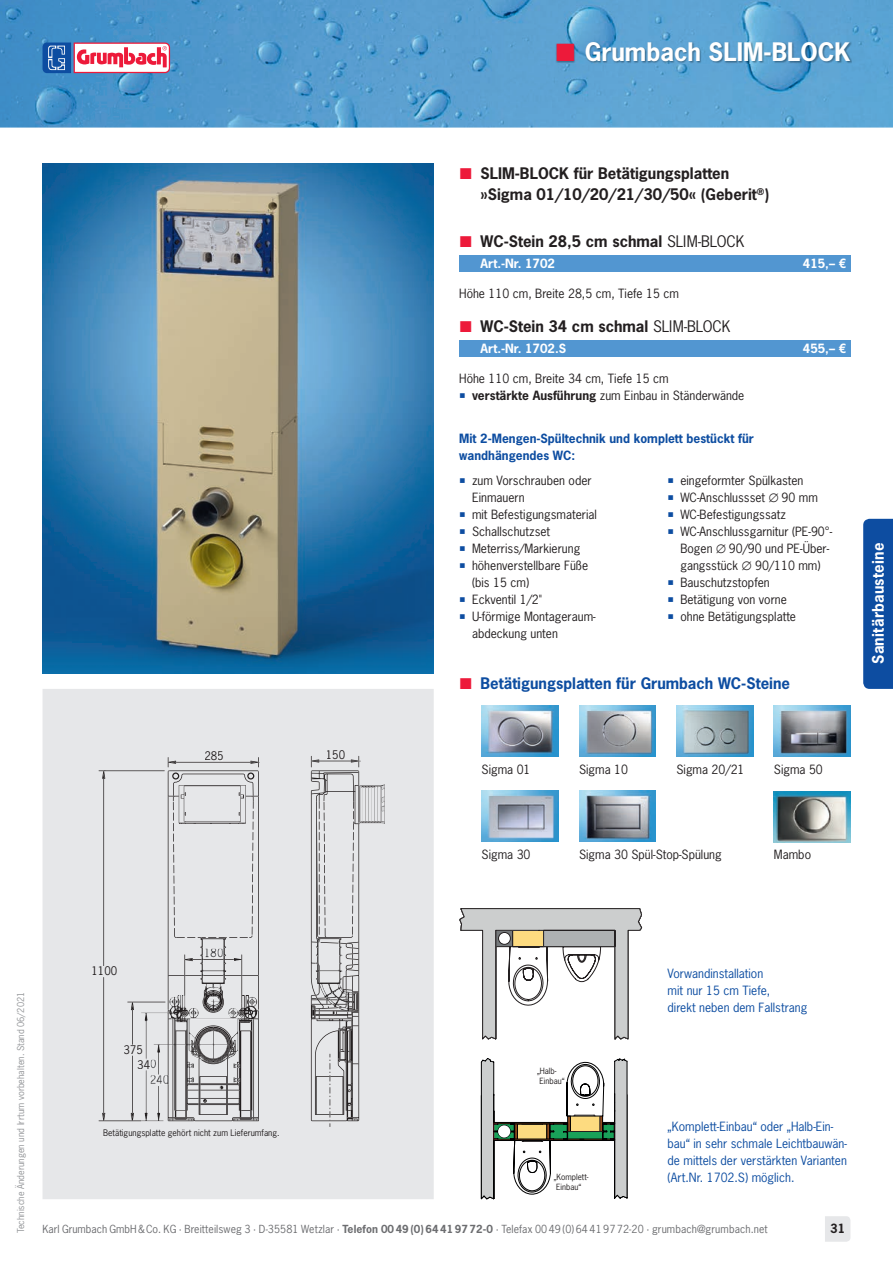
<style>
.page{position:relative;width:893px;height:1263px;background:#fff}
.page>*{position:absolute;margin:0;border:0;box-sizing:border-box;transform-origin:0 0}
.t1{font:700 24px "News Gothic Std";color:#fff}
.t2{font:700 15px/21px "News Gothic Std";color:#231f20}
.t3{font:700 15px "News Gothic Std";color:#0d4da1}
.t4{font:700 15px "News Gothic Std";letter-spacing:.015em;color:#fff}
.t5{font:12px/17px "News Gothic Std";color:#231f20}
.t6{font:12px/17px "News Gothic Std";color:#0d4da1}
.t7{font:700 12px/17px "News Gothic Std";color:#0d4da1}
.t8{font:700 12px "News Gothic Std";color:#fff}
.t9{font:700 12px "News Gothic Std";color:#231f20}
.t10{font:11.25px "News Gothic Std";color:#231f20}
.t11{font:10.5px "News Gothic Std";letter-spacing:.01em;color:#6c6d70}
.t12{font:9px "News Gothic Std";color:#939598}
.t13{font:8.55px "News Gothic Std";color:#231f20}
.t14{font:8.1px/9.6px "News Gothic Std";color:#231f20}
.s1{font-weight:400}
.s2{color:#0d4da1}
.s3{font-weight:700}
</style>
<div class="page">
<img style="left:0;top:0;width:893px;height:128px">
<svg style="left:43px;top:43px;width:127px;height:30px"></svg>
<svg style="left:825px;top:1216px;width:25px;height:26px"></svg>
<img style="left:556px;top:42px;width:296px;height:22px">
<div style="left:459px;top:255px;width:391px;height:17px;background:#5296d1"></div>
<div style="left:459px;top:340px;width:391px;height:17px;background:#5296d1"></div>
<img style="left:43px;top:164px;width:391px;height:510px">
<svg style="left:459px;top:908px;width:183px;height:132px"></svg>
<svg style="left:480px;top:1058px;width:148px;height:141px"></svg>
<div style="left:43px;top:689px;width:391px;height:510px;background:#e6e7e9"></div>
<div style="left:93px;top:966px;width:24px;height:9px;background:#e6e7e9"></div>
<div style="left:205px;top:751px;width:12px;height:9px;background:#e6e7e9"></div>
<div style="left:218px;top:751px;width:5px;height:9px;background:#e6e7e9"></div>
<div style="left:327px;top:750px;width:11px;height:9px;background:#e6e7e9"></div>
<div style="left:339px;top:750px;width:6px;height:9px;background:#e6e7e9"></div>
<div style="left:104px;top:1130px;width:84px;height:8px;background:#e6e7e9"></div>
<div style="left:189px;top:1129px;width:88px;height:9px;background:#e6e7e9"></div>
<svg style="left:99px;top:756px;width:285px;height:371px;background:#d9dadc"></svg>
<img style="left:482px;top:791px;width:76px;height:51px">
<img style="left:774px;top:706px;width:76px;height:51px">
<img style="left:482px;top:706px;width:76px;height:51px">
<img style="left:579px;top:791px;width:77px;height:51px">
<img style="left:579px;top:706px;width:77px;height:51px">
<img style="left:676px;top:706px;width:77px;height:51px">
<img style="left:774px;top:791px;width:76px;height:51px">
<div style="left:863px;top:519px;width:30px;height:170px;background:#0d4da1"></div>
<img style="left:204px;top:986px;width:19px;height:25px">
<img style="left:320px;top:986px;width:28px;height:22px">
<img style="left:200px;top:937px;width:26px;height:49px">
<img style="left:316px;top:938px;width:25px;height:48px">
<img style="left:358px;top:784px;width:27px;height:40px">
<svg style="left:557px;top:44px;width:17px;height:17px"></svg>
<h1 class="t1" style="left:585px;top:36px;width:267px">Grumbach SLIM-BLOCK</h1>
<p class="t10" style="left:204px;top:749px;width:21px">285</p>
<p class="t10" style="left:326px;top:747px;width:21px">150</p>
<p class="t2" style="left:480px;top:162px;width:290px">SLIM-BLOCK für Betätigungsplatten »Sigma 01/10/20/21/30/50« (Geberit<sup>®</sup>)</p>
<p class="t2" style="left:480px;top:230px;width:265px">WC-Stein 28,5 cm schmal <span class="s1">SLIM-BLOCK</span></p>
<p class="t8" style="left:480px;top:256px;width:76px">Art.-Nr. 1702</p>
<p class="t8" style="left:803px;top:256px;width:45px">415,– €</p>
<p class="t5" style="left:459px;top:285px;width:221px">Höhe 110 cm, Breite 28,5 cm, Tiefe 15 cm</p>
<p class="t2" style="left:480px;top:315px;width:252px">WC-Stein 34 cm schmal <span class="s1">SLIM-BLOCK</span></p>
<p class="t8" style="left:480px;top:341px;width:87px">Art.-Nr. 1702.S</p>
<p class="t8" style="left:803px;top:341px;width:45px">455,– €</p>
<p class="t5" style="left:459px;top:370px;width:211px">Höhe 110 cm, Breite 34 cm, Tiefe 15 cm</p>
<p class="t5" style="left:459px;top:387px;width:287px"><span class="s2">○</span> <span class="s3">verstärkte Ausführung</span> zum Einbau in Ständerwände</p>
<p class="t7" style="left:459px;top:430px;width:296px">Mit 2-Mengen-Spültechnik und komplett bestückt für wandhängendes WC:</p>
<p class="t5" style="left:472px;top:472px;width:121px;text-indent:-13px"><span class="s2">○</span> zum Vorschrauben oder<br>Einmauern</p>
<p class="t5" style="left:459px;top:506px;width:139px"><span class="s2">○</span> mit Befestigungsmaterial</p>
<p class="t5" style="left:459px;top:523px;width:92px"><span class="s2">○</span> Schallschutzset</p>
<p class="t5" style="left:459px;top:540px;width:123px"><span class="s2">○</span> Meterriss/Markierung</p>
<p class="t5" style="left:472px;top:557px;width:118px;text-indent:-13px"><span class="s2">○</span> höhenverstellbare Füße (bis 15 cm)</p>
<p class="t5" style="left:459px;top:591px;width:84px"><span class="s2">○</span> Eckventil 1/2"</p>
<p class="t5" style="left:472px;top:608px;width:125px;text-indent:-13px"><span class="s2">○</span> U-förmige Montageraum&shy;abdeckung unten</p>
<p class="t5" style="left:668px;top:472px;width:137px"><span class="s2">○</span> eingeformter Spülkasten</p>
<p class="t5" style="left:668px;top:489px;width:152px"><span class="s2">○</span> WC-Anschlussset ∅ 90 mm</p>
<p class="t5" style="left:668px;top:506px;width:120px"><span class="s2">○</span> WC-Befestigungssatz</p>
<p class="t5" style="left:680px;top:523px;width:153px;text-indent:-13px"><span class="s2">○</span> WC-Anschlussgarnitur (PE-90°-<br>Bogen ∅ 90/90 und PE-Über&shy;gangsstück ∅ 90/110 mm)</p>
<p class="t5" style="left:668px;top:574px;width:104px"><span class="s2">○</span> Bauschutzstopfen</p>
<p class="t5" style="left:668px;top:591px;width:121px"><span class="s2">○</span> Betätigung von vorne</p>
<p class="t5" style="left:668px;top:608px;width:130px"><span class="s2">○</span> ohne Betätigungsplatte</p>
<p class="t3" style="left:480px;top:673px;width:311px">Betätigungsplatten für Grumbach WC-Steine</p>
<p class="t4" style="left:868px;top:664px;width:123px;rotate:-90deg">Sanitärbausteine</p>
<p class="t5" style="left:482px;top:761px;width:50px">Sigma 01</p>
<p class="t5" style="left:774px;top:761px;width:50px">Sigma 50</p>
<p class="t5" style="left:579px;top:761px;width:50px">Sigma 10</p>
<p class="t5" style="left:676px;top:761px;width:70px">Sigma 20/21</p>
<p class="t5" style="left:482px;top:846px;width:50px">Sigma 30</p>
<p class="t5" style="left:579px;top:846px;width:144px">Sigma 30 Spül-Stop-Spülung</p>
<p class="t5" style="left:774px;top:846px;width:39px">Mambo</p>
<p class="t12" style="left:15px;top:1233px;width:243px;rotate:-90deg">Technische Änderungen und Irrtum vorbehalten. Stand 06/2021</p>
<p class="t10" style="left:92px;top:964px;width:27px">1100</p>
<p class="t10" style="left:124px;top:1042px;width:21px">375</p>
<p class="t10" style="left:137px;top:1057px;width:14px">34</p>
<p class="t14" style="left:537px;top:1066px;width:29px">„Halb-<br>Einbau“</p>
<p class="t6" style="left:668px;top:965px;width:141px">Vorwandinstallation<br>mit nur 15 cm Tiefe,<br>direkt neben dem Fallstrang</p>
<p class="t13" style="left:103px;top:1127px;width:178px">Betätigungsplatte gehört nicht zum Lieferumfang.</p>
<p class="t6" style="left:668px;top:1118px;width:181px">„Komplett-Einbau“ oder „Halb-Ein&shy;bau“ in sehr schmale Leichtbauwän&shy;de mittels der verstärkten Varianten (Art.Nr. 1702.S) möglich.</p>
<p class="t14" style="left:554px;top:1172px;width:36px">„Komplett-<br>Einbau“</p>
<p class="t11" style="left:43px;top:1222px;width:727px">Karl Grumbach GmbH &amp; Co. KG · Breitteilsweg 3 · D-35581 Wetzlar · <span class="s3">Telefon 00 49 (0) 64 41 97 72-0</span> · Telefax 00 49 (0) 64 41 97 72-20 · grumbach@grumbach.net</p>
<p class="t9" style="left:830px;top:1221px;width:16px">31</p>
</div>
